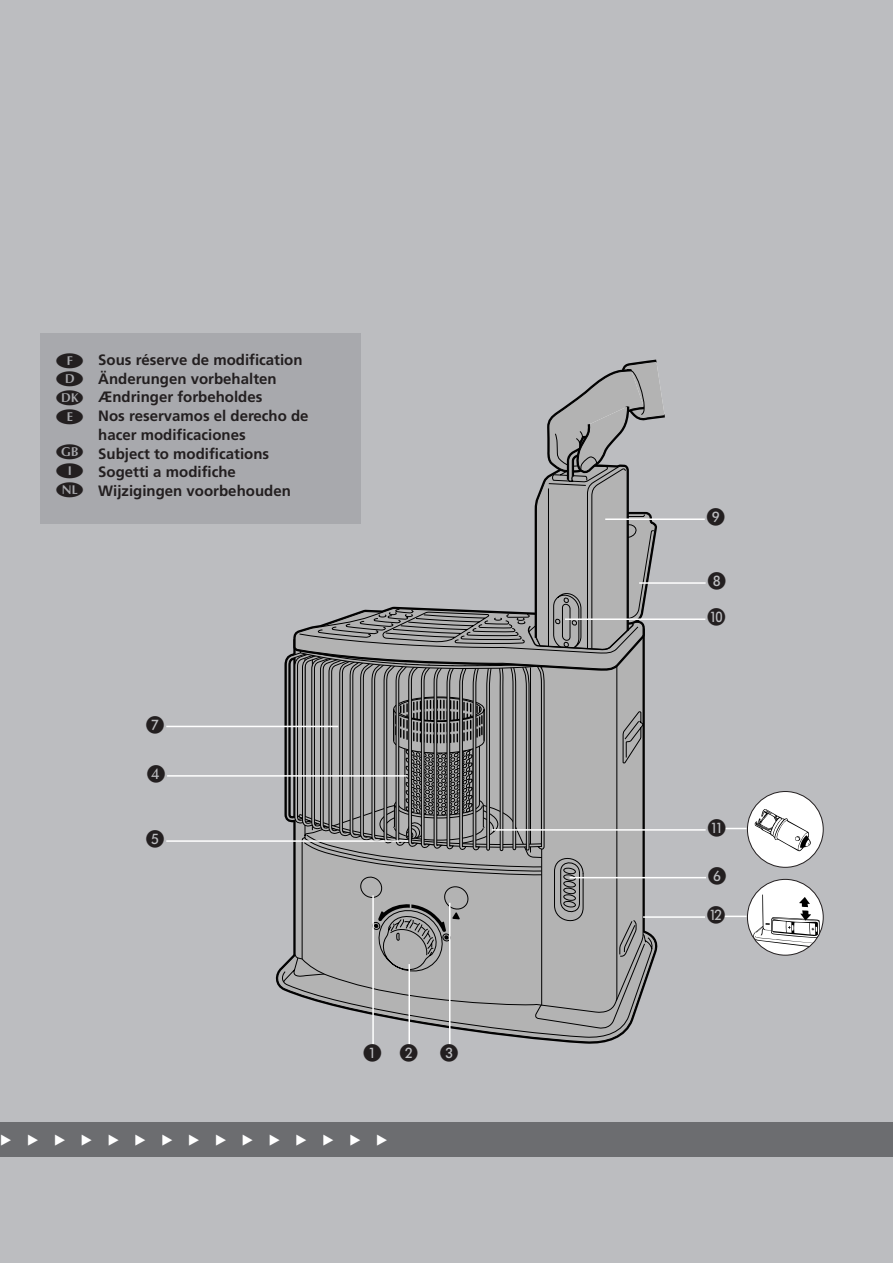
<style>
.page{position:relative;width:893px;height:1263px;background:#bcbdc0}
.page>*{position:absolute;margin:0;border:0;box-sizing:border-box;transform-origin:0 0}
.t1{font:18px "European Pi One";color:#231f20}
.t2{font:700 15px/18.8px "Frutiger";color:#231f20}
.t3{font:14.25px "European Pi Three";letter-spacing:1.05em;color:#fff}
</style>
<div class="page">
<div style="left:40px;top:333px;width:320px;height:191px;background:#a8a9ad"></div>
<div style="left:0;top:1123px;width:893px;height:34px;background:#6c6d70"></div>
<svg style="left:301px;top:851px;width:343px;height:53px"></svg>
<svg style="left:276px;top:904px;width:382px;height:140px"></svg>
<svg style="left:282px;top:358px;width:383px;height:493px"></svg>
<hr style="left:372px;top:895px;width:2px;height:150px;background:#fff">
<hr style="left:408px;top:964px;width:2px;height:81px;background:#fff">
<hr style="left:449px;top:903px;width:1px;height:142px;background:#fff">
<hr style="left:167px;top:775px;width:240px;height:2px;background:#fff">
<hr style="left:166px;top:726px;width:172px;height:1px;background:#fff">
<hr style="left:166px;top:840px;width:242px;height:2px;background:#fff">
<hr style="left:565px;top:618px;width:140px;height:2px;background:#fff">
<hr style="left:570px;top:877px;width:136px;height:1px;background:#fff">
<svg style="left:720px;top:916px;width:27px;height:1px"></svg>
<svg style="left:722px;top:828px;width:25px;height:1px"></svg>
<hr style="left:643px;top:916px;width:62px;height:2px;background:#fff">
<hr style="left:492px;top:829px;width:214px;height:2px;background:#fff">
<hr style="left:639px;top:582px;width:67px;height:2px;background:#fff">
<hr style="left:605px;top:518px;width:100px;height:2px;background:#fff">
<div style="left:747px;top:879px;width:76px;height:76px;background:#fff;border-radius:50%"></div>
<svg style="left:753px;top:895px;width:70px;height:55px"></svg>
<div style="left:747px;top:879px;width:77px;height:76px;border:1px solid #231f20;border-radius:50%"></div>
<div style="left:747px;top:791px;width:76px;height:76px;background:#fff;border-radius:50%"></div>
<svg style="left:755px;top:809px;width:56px;height:44px"></svg>
<div style="left:747px;top:791px;width:77px;height:77px;border:1px solid #231f20;border-radius:50%"></div>
<p class="t2" style="left:98px;top:350px;width:212px">Sous réserve de modification<br>Änderungen vorbehalten<br>Ændringer forbeholdes<br>Nos reservamos el derecho de hacer modificaciones<br>Subject to modifications<br>Sogetti a modifiche<br>Wijzigingen voorbehouden</p>
<p class="t1" style="left:146px;top:715px;width:19px">G</p>
<p class="t1" style="left:147px;top:764px;width:19px">D</p>
<p class="t1" style="left:146px;top:829px;width:19px">E</p>
<p class="t1" style="left:364px;top:1044px;width:19px">A</p>
<p class="t1" style="left:400px;top:1044px;width:19px">B</p>
<p class="t1" style="left:440px;top:1044px;width:19px">C</p>
<p class="t3" style="left:0;top:1131px;width:389px">EEEEEEEEEEEEEEE</p>
<p class="t1" style="left:707px;top:508px;width:19px">I</p>
<p class="t1" style="left:708px;top:571px;width:19px">H</p>
<p class="t1" style="left:707px;top:608px;width:19px">J</p>
<p class="t1" style="left:708px;top:818px;width:19px">K</p>
<p class="t1" style="left:708px;top:866px;width:19px">F</p>
<p class="t1" style="left:707px;top:905px;width:19px">L</p>
</div>
